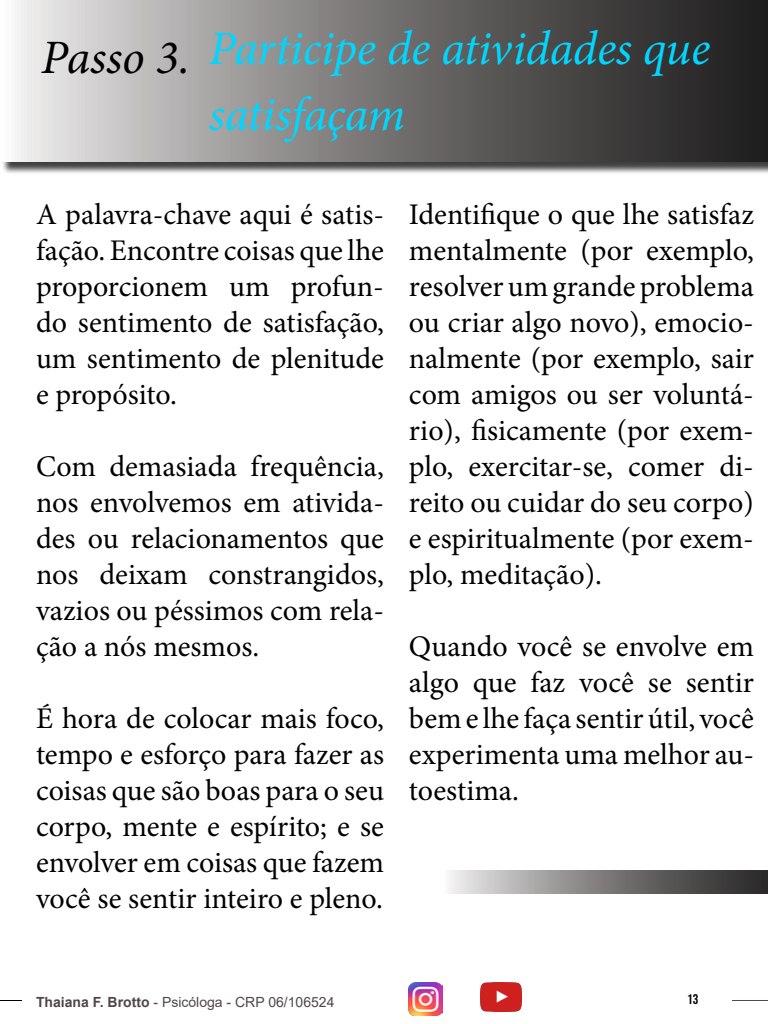
<style>
.page{position:relative;width:768px;height:1024px;background:#fff}
.page>*{position:absolute;margin:0;border:0;box-sizing:border-box;transform-origin:0 0}
.t1{font:italic 48px/66.6px "Minion Pro";letter-spacing:-.005em;color:#00d6ff}
.t2{font:italic 48px "Minion Pro";letter-spacing:-.005em;color:#000}
.t3{font:30px/36px "Minion Pro";color:#000;text-align:justify}
.t4{font:700 14px "Arial";color:#504846}
.t5{font:14px "Bebas Neue";color:#000}
.s1{font-weight:400}
.s2{font-weight:400;color:#4e4644}
</style>
<div class="page">
<hr style="left:732px;top:1000px;width:36px;height:1px;background:#524b48">
<img style="left:409px;top:983px;width:33px;height:33px">
<img style="left:480px;top:983px;width:42px;height:29px">
<div style="left:1px;top:2px;width:767px;height:173px;background:#000;opacity:.75"></div>
<svg style="left:1px;top:0;width:767px;height:162px;background:#7c7a79"></svg>
<svg style="left:449px;top:870px;width:319px;height:24px;background:#817e7e"></svg>
<h1 class="t2" style="left:41px;top:25px;width:150px">Passo 3.</h1>
<h1 class="t1" style="left:209px;top:15px;width:503px">Participe de atividades que satisfaçam</h1>
<p class="t3" style="left:36px;top:196px;width:350px">A palavra-chave aqui é satis&shy;fação. Encontre coisas que lhe proporcionem um profun&shy;do sentimento de satisfação, um sentimento de plenitude e propósito.</p>
<p class="t3" style="left:36px;top:448px;width:350px">Com demasiada frequência, nos envolvemos em ativida&shy;des ou relacionamentos que nos deixam constrangidos, vazios ou péssimos com rela&shy;ção a nós mesmos.</p>
<p class="t3" style="left:36px;top:700px;width:350px">É hora de colocar mais foco, tempo e esforço para fazer as coisas que são boas para o seu corpo, mente e espírito; e se envolver em coisas que fazem você se sentir inteiro e pleno.</p>
<p class="t3" style="left:409px;top:196px;width:347px">Identifique o que lhe satisfaz mentalmente (por exemplo, resolver um grande problema ou criar algo novo), emocio&shy;nalmente (por exemplo, sair com amigos ou ser voluntá&shy;rio), fisicamente (por exem&shy;plo, exercitar-se, comer di&shy;reito ou cuidar do seu corpo) e espiritualmente (por exem&shy;plo, meditação).</p>
<p class="t3" style="left:409px;top:628px;width:347px">Quando você se envolve em algo que faz você se sentir bem e lhe faça sentir útil, você experimenta uma melhor au&shy;toestima.</p>
<p class="t4" style="left:36px;top:993px;width:300px">Thaiana F. Brotto <span class="s1">- Psicóloga - CRP</span> <span class="s2">06/106524</span></p>
<p class="t5" style="left:687px;top:991px;width:13px">13</p>
</div>
